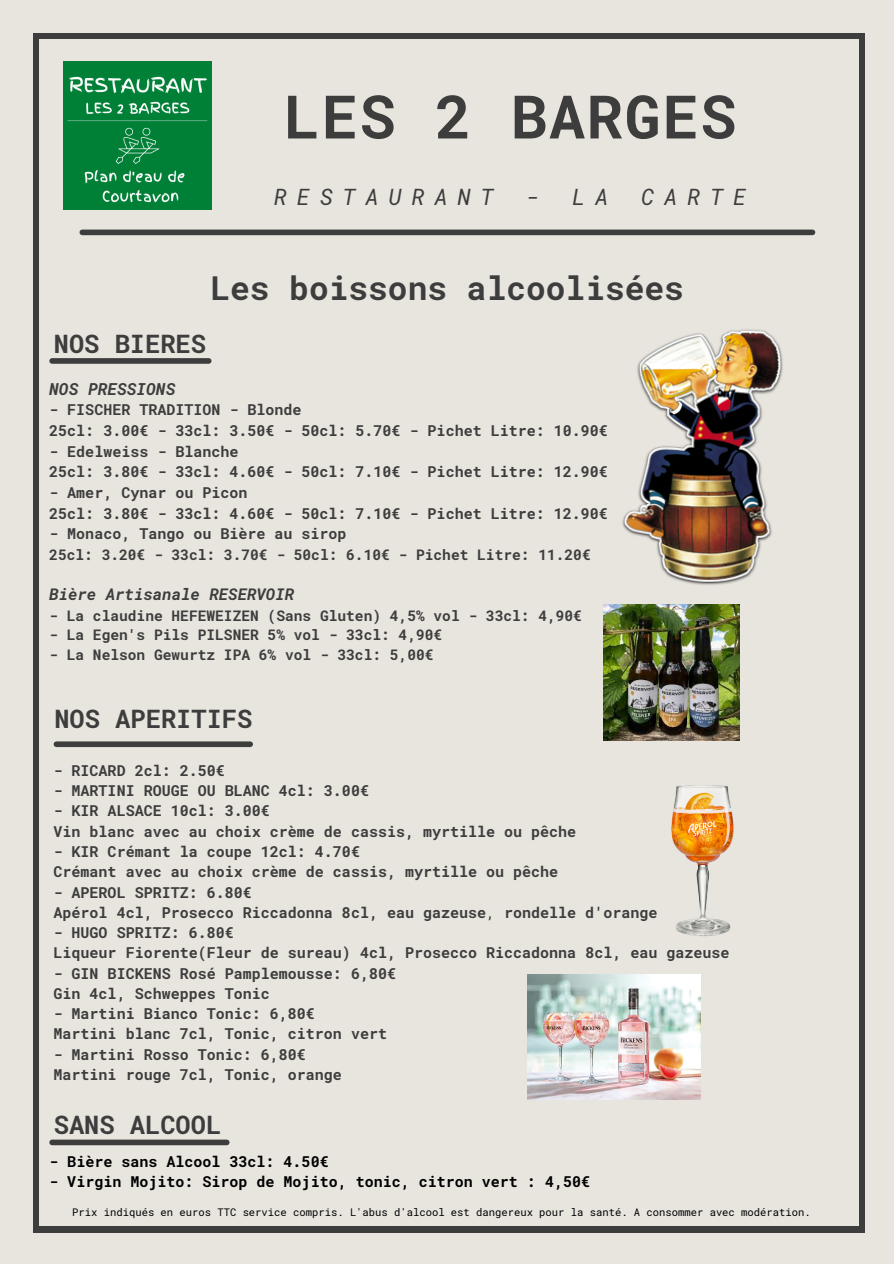
<style>
.page{position:relative;width:894px;height:1264px;background:#fff}
.page>*{position:absolute;margin:0;border:0;box-sizing:border-box;transform-origin:0 0}
.t1{font:700 60px "Roboto Mono";letter-spacing:.03em;color:#3d3d3d}
.t2{font:700 32.85px "Roboto Mono";color:#3d3d3d}
.t3{font:700 25.35px "Roboto Mono";color:#3d3d3d}
.t4{font:italic 22.5px "Roboto Mono";letter-spacing:.435em;color:#3d3d3d}
.t5{font:italic 700 16.5px "Roboto Mono";color:#3d3d3d}
.t6{font:italic 700 16.05px "Roboto Mono";color:#3d3d3d}
.t7{font:700 15px "Roboto Mono";color:#3d3d3d}
.t8{font:700 15px "Roboto Mono";color:#000}
.t9{font:700 14.55px "Roboto Mono";color:#3d3d3d}
.t10{font:10.5px "Roboto Mono";color:#000}
.s1{font-weight:400}
</style>
<div class="page">
<div style="left:0;top:0;width:893px;height:1263px;background:#e8e5df"></div>
<div style="left:33px;top:33px;width:831px;height:1199px;background:#3d3d3d"></div>
<div style="left:39px;top:40px;width:819px;height:1185px;background:#e8e5df"></div>
<div style="left:82px;top:229px;width:730px;height:6px;background:#3d3d3d"></div>
<img style="left:64px;top:62px;width:147px;height:147px">
<div style="left:56px;top:741px;width:194px;height:6px;background:#3d3d3d"></div>
<div style="left:52px;top:358px;width:157px;height:6px;background:#3d3d3d"></div>
<img style="left:622px;top:329px;width:161px;height:256px">
<img style="left:671px;top:785px;width:62px;height:151px">
<img style="left:527px;top:974px;width:173px;height:125px">
<img style="left:603px;top:604px;width:136px;height:137px">
<div style="left:52px;top:1139px;width:175px;height:6px;background:#3d3d3d"></div>
<p class="t1" style="left:283px;top:76px;width:454px">LES 2 BARGES</p>
<p class="t4" style="left:274px;top:181px;width:221px">RESTAURANT</p>
<p class="t4" style="left:526px;top:181px;width:84px">- LA</p>
<p class="t4" style="left:641px;top:181px;width:106px">CARTE</p>
<p class="t2" style="left:210px;top:265px;width:475px">Les boissons alcoolisées</p>
<p class="t3" style="left:54px;top:326px;width:154px">NOS BIERES</p>
<p class="t5" style="left:49px;top:377px;width:127px">NOS PRESSIONS</p>
<p class="t7" style="left:49px;top:399px;width:254px">- FISCHER TRADITION - Blonde</p>
<p class="t7" style="left:49px;top:420px;width:560px">25cl: 3.00€ - 33cl: 3.50€ - 50cl: 5.70€ - Pichet Litre: 10.90€</p>
<p class="t7" style="left:49px;top:441px;width:191px">- Edelweiss - Blanche</p>
<p class="t7" style="left:49px;top:461px;width:560px">25cl: 3.80€ - 33cl: 4.60€ - 50cl: 7.10€ - Pichet Litre: 12.90€</p>
<p class="t7" style="left:49px;top:482px;width:200px">- Amer, Cynar ou Picon</p>
<p class="t7" style="left:49px;top:503px;width:560px">25cl: 3.80€ - 33cl: 4.60€ - 50cl: 7.10€ - Pichet Litre: 12.90€</p>
<p class="t7" style="left:49px;top:523px;width:299px">- Monaco, Tango ou Bière au sirop</p>
<p class="t9" style="left:49px;top:544px;width:543px">25cl: 3.20€ - 33cl: 3.70€ - 50cl: 6.10€ - Pichet Litre: 11.20€</p>
<p class="t6" style="left:49px;top:583px;width:246px">Bière Artisanale RESERVOIR</p>
<p class="t9" style="left:49px;top:605px;width:534px">- La claudine HEFEWEIZEN (Sans Gluten) 4,5% vol - 33cl: 4,90€</p>
<p class="t9" style="left:49px;top:625px;width:394px">- La Egen's Pils PILSNER 5% vol - 33cl: 4,90€</p>
<p class="t9" style="left:49px;top:644px;width:385px">- La Nelson Gewurtz IPA 6% vol - 33cl: 5,00€</p>
<p class="t3" style="left:54px;top:701px;width:199px">NOS APERITIFS</p>
<p class="t7" style="left:54px;top:760px;width:173px">- RICARD 2cl: 2.50€</p>
<p class="t7" style="left:54px;top:780px;width:317px">- MARTINI ROUGE OU BLANC 4cl: 3.00€</p>
<p class="t7" style="left:54px;top:800px;width:218px">- KIR ALSACE 10cl: 3.00€</p>
<p class="t7" style="left:54px;top:821px;width:524px">Vin blanc avec au choix crème de cassis, myrtille ou pêche</p>
<p class="t7" style="left:54px;top:841px;width:308px">- KIR Crémant la coupe 12cl: 4.70€</p>
<p class="t7" style="left:54px;top:861px;width:506px">Crémant avec au choix crème de cassis, myrtille ou pêche</p>
<p class="t7" style="left:54px;top:881px;width:200px">- APEROL SPRITZ: 6.80€</p>
<p class="t7" style="left:54px;top:902px;width:605px">Apérol 4cl, Prosecco Riccadonna 8cl, eau gazeuse<span class="s1">,</span> rondelle d'orange</p>
<p class="t7" style="left:54px;top:922px;width:182px">- HUGO SPRITZ: 6.80€</p>
<p class="t7" style="left:54px;top:942px;width:677px">Liqueur Fiorente(Fleur de sureau) 4cl, Prosecco Riccadonna 8cl, eau gazeuse</p>
<p class="t7" style="left:54px;top:962px;width:344px">- GIN BICKENS Rosé Pamplemousse: 6,80€</p>
<p class="t7" style="left:54px;top:983px;width:218px">Gin 4cl, Schweppes Tonic</p>
<p class="t7" style="left:54px;top:1003px;width:263px">- Martini Bianco Tonic: 6,80€</p>
<p class="t7" style="left:54px;top:1023px;width:335px">Martini blanc 7cl, Tonic, citron vert</p>
<p class="t7" style="left:54px;top:1043px;width:254px">- Martini Rosso Tonic: 6,80€</p>
<p class="t7" style="left:54px;top:1064px;width:290px">Martini rouge 7cl, Tonic, orange</p>
<p class="t3" style="left:54px;top:1107px;width:169px">SANS ALCOOL</p>
<p class="t8" style="left:49px;top:1151px;width:281px">- Bière sans Alcool 33cl: 4.50€</p>
<p class="t8" style="left:49px;top:1171px;width:542px">- Virgin Mojito: Sirop de Mojito, tonic, citron vert : 4,50€</p>
<p class="t10" style="left:72px;top:1204px;width:739px">Prix indiqués en euros TTC service compris. L'abus d'alcool est dangereux pour la santé. A consommer avec modération.</p>
</div>
